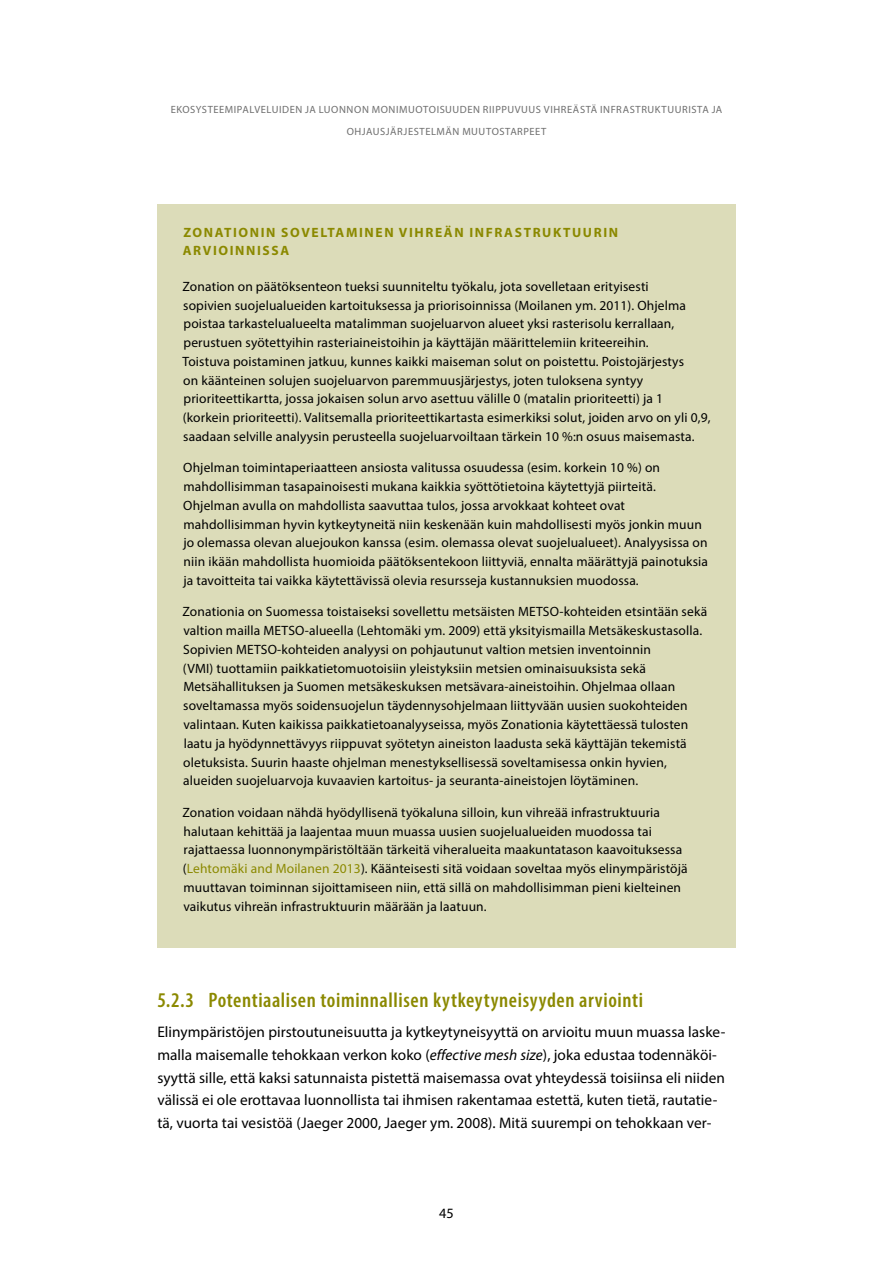
<style>
.page{position:relative;width:893px;height:1263px;background:#fff}
.page>*{position:absolute;margin:0;border:0;box-sizing:border-box;transform-origin:0 0}
.Otsikko_3{font:600 condensed 21px "Myriad Pro";letter-spacing:.03em;color:#8b8900}
._01_Leipä_1__kpl{font:15.3px/22.5px "Myriad Pro";letter-spacing:.005em;color:#000}
.t1{font:14.25px "Myriad Pro";color:#000}
.t2{font:13.5px/18.8px "Myriad Pro";letter-spacing:.01em;color:#000}
.t3{font:700 13.5px/18px "Myriad Pro";letter-spacing:.12em;color:#8b8900}
.t4{font:10.5px/22.5px "Myriad Pro";letter-spacing:.055em;color:#6e6e6e;text-align:center}
.s1{color:#8b8900}
.s2{font-style:italic}
</style>
<div class="page">
<div style="left:157px;top:204px;width:579px;height:743px;background:#dcdcb9"></div>
<p class="t4" style="left:171px;top:98px;width:553px">EKOSYSTEEMIPALVELUIDEN JA LUONNON MONIMUOTOISUUDEN RIIPPUVUUS VIHREÄSTÄ INFRASTRUKTUURISTA JA<br>OHJAUSJÄRJESTELMÄN MUUTOSTARPEET</p>
<p class="t3" style="left:183px;top:224px;width:437px">ZONATIONIN SOVELTAMINEN VIHREÄN INFRASTRUKTUURIN<br>ARVIOINNISSA</p>
<p class="t2" style="left:183px;top:277px;width:529px">Zonation on päätöksenteon tueksi suunniteltu työkalu, jota sovelletaan erityisesti<br>sopivien suojelualueiden kartoituksessa ja priorisoinnissa (Moilanen ym. 2011). Ohjelma poistaa tarkastelualueelta matalimman suojeluarvon alueet yksi rasterisolu kerrallaan, perustuen syötettyihin rasteriaineistoihin ja käyttäjän määrittelemiin kriteereihin.<br>Toistuva poistaminen jatkuu, kunnes kaikki maiseman solut on poistettu. Poistojärjestys<br>on käänteinen solujen suojeluarvon paremmuusjärjestys, joten tuloksena syntyy prioriteettikartta, jossa jokaisen solun arvo asettuu välille 0 (matalin prioriteetti) ja 1 (korkein prioriteetti). Valitsemalla prioriteettikartasta esimerkiksi solut, joiden arvo on yli 0,9, saadaan selville analyysin perusteella suojeluarvoiltaan tärkein 10 %:n osuus maisemasta.</p>
<p class="t2" style="left:183px;top:458px;width:526px">Ohjelman toimintaperiaatteen ansiosta valitussa osuudessa (esim. korkein 10 %) on mahdollisimman tasapainoisesti mukana kaikkia syöttötietoina käytettyjä piirteitä.<br>Ohjelman avulla on mahdollista saavuttaa tulos, jossa arvokkaat kohteet ovat mahdollisimman hyvin kytkeytyneitä niin keskenään kuin mahdollisesti myös jonkin muun jo olemassa olevan aluejoukon kanssa (esim. olemassa olevat suojelualueet). Analyysissa on niin ikään mahdollista huomioida päätöksentekoon liittyviä, ennalta määrättyjä painotuksia ja tavoitteita tai vaikka käytettävissä olevia resursseja kustannuksien muodossa.</p>
<p class="t2" style="left:183px;top:602px;width:526px">Zonationia on Suomessa toistaiseksi sovellettu metsäisten METSO-kohteiden etsintään sekä valtion mailla METSO-alueella (Lehtomäki ym. 2009) että yksityismailla Metsäkeskustasolla.<br>Sopivien METSO-kohteiden analyysi on pohjautunut valtion metsien inventoinnin<br>(VMI) tuottamiin paikkatietomuotoisiin yleistyksiin metsien ominaisuuksista sekä Metsähallituksen ja Suomen metsäkeskuksen metsävara-aineistoihin. Ohjelmaa ollaan soveltamassa myös soidensuojelun täydennysohjelmaan liittyvään uusien suokohteiden valintaan. Kuten kaikissa paikkatietoanalyyseissa, myös Zonationia käytettäessä tulosten laatu ja hyödynnettävyys riippuvat syötetyn aineiston laadusta sekä käyttäjän tekemistä oletuksista. Suurin haaste ohjelman menestyksellisessä soveltamisessa onkin hyvien, alueiden suojeluarvoja kuvaavien kartoitus- ja seuranta-aineistojen löytäminen.</p>
<p class="t2" style="left:183px;top:803px;width:507px">Zonation voidaan nähdä hyödyllisenä työkaluna silloin, kun vihreää infrastruktuuria halutaan kehittää ja laajentaa muun muassa uusien suojelualueiden muodossa tai rajattaessa luonnonympäristöltään tärkeitä viheralueita maakuntatason kaavoituksessa (<span class="s1">Lehtomäki and Moilanen 2013</span>). Käänteisesti sitä voidaan soveltaa myös elinympäristöjä muuttavan toiminnan sijoittamiseen niin, että sillä on mahdollisimman pieni kielteinen vaikutus vihreän infrastruktuurin määrään ja laatuun.</p>
<p class="Otsikko_3" style="left:157px;top:987px;width:487px">5.2.3 Potentiaalisen toiminnallisen kytkeytyneisyyden arviointi</p>
<p class="_01_Leipä_1__kpl" style="left:157px;top:1021px;width:570px">Elinympäristöjen pirstoutuneisuutta ja kytkeytyneisyyttä on arvioitu muun muassa laske&shy;malla maisemalle tehokkaan verkon koko (<span class="s2">effective mesh size</span>), joka edustaa todennäköi&shy;syyttä sille, että kaksi satunnaista pistettä maisemassa ovat yhteydessä toisiinsa eli niiden välissä ei ole erottavaa luonnollista tai ihmisen rakentamaa estettä, kuten tietä, rautatie&shy;tä, vuorta tai vesistöä (Jaeger 2000, Jaeger ym. 2008). Mitä suurempi on tehokkaan ver-</p>
<p class="t1" style="left:439px;top:1204px;width:16px">45</p>
</div>
